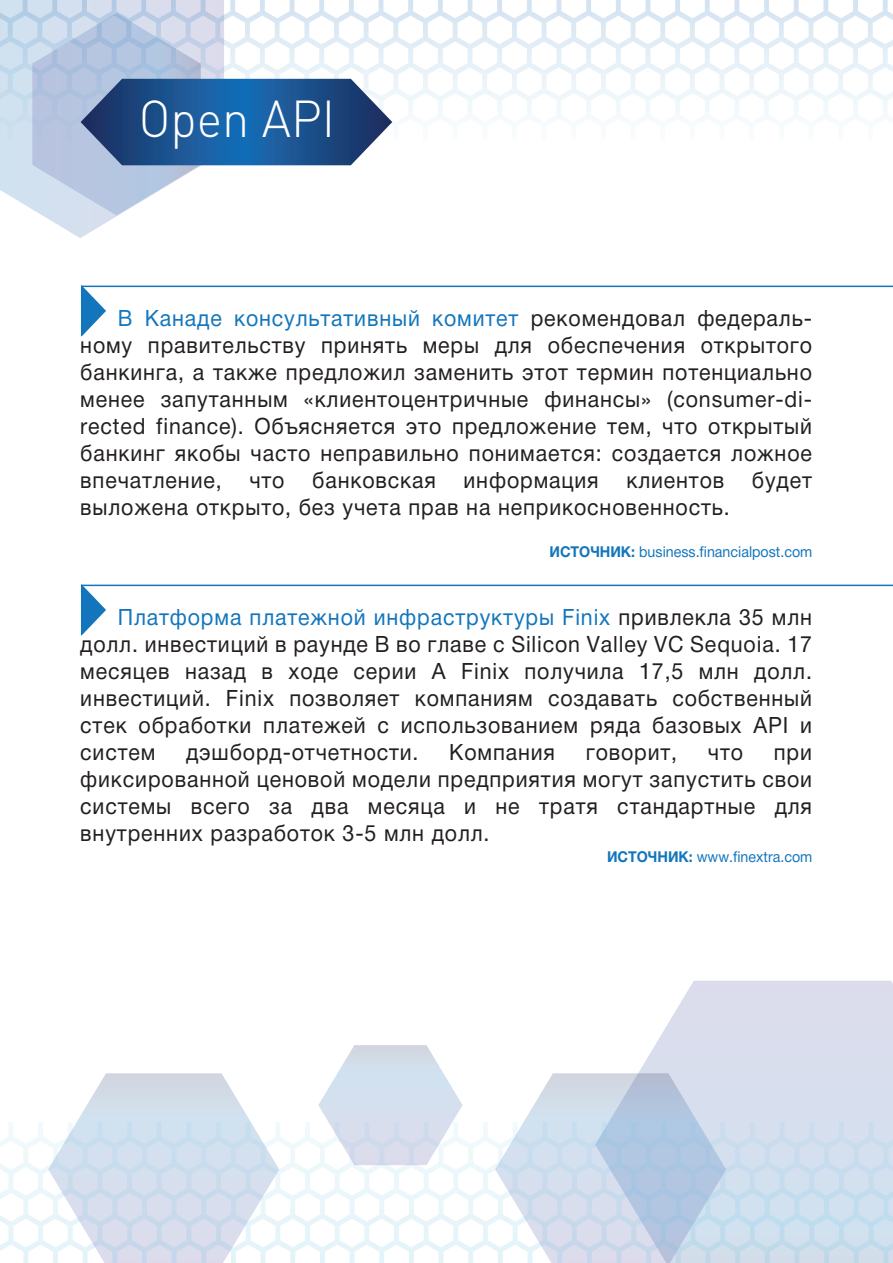
<style>
.page{position:relative;width:893px;height:1263px;background:#fff}
.page>*{position:absolute;margin:0;border:0;box-sizing:border-box;transform-origin:0 0}
.t1{font:51.15px "Plumb Light C";color:#fff;scale:.95 1}
.t2{font:22.5px/27px "Helvetica Neue Cyr";letter-spacing:.04em;color:#231f20;text-align:justify;scale:.95 1}
.t3{font:15px "Helvetica Neue Cyr";color:#1376bc;scale:.95 1}
.s1{color:#1376bc}
.s2{font-weight:700}
</style>
<div class="page">
<svg style="left:638px;top:981px;width:255px;height:141px;background:#dcdfee"></svg>
<svg style="left:524px;top:1073px;width:202px;height:49px;background:#cdd7e6"></svg>
<svg style="left:77px;top:1073px;width:174px;height:49px"></svg>
<svg style="left:318px;top:1045px;width:145px;height:77px"></svg>
<svg style="left:1px;top:1122px;width:892px;height:141px"></svg>
<svg style="left:0;top:141px;width:117px;height:97px"></svg>
<svg style="left:0;top:0;width:892px;height:141px"></svg>
<hr style="left:81px;top:286px;width:812px;height:1px;background:#1376bc">
<svg style="left:81px;top:287px;width:25px;height:49px"></svg>
<hr style="left:81px;top:585px;width:812px;height:1px;background:#1376bc">
<svg style="left:81px;top:586px;width:25px;height:49px"></svg>
<svg style="left:32px;top:13px;width:360px;height:203px"></svg>
<h1 class="t1" style="left:139px;top:90px;width:208px">Open API</h1>
<p class="t2" style="left:80px;top:305px;width:772px;text-indent:37px"><span class="s1">В Канаде консультативный комитет</span> рекомендовал федераль&shy;ному правительству принять меры для обеспечения открытого банкинга, а также предложил заменить этот термин потенциально менее запутанным «клиентоцентричные финансы» (consumer-di&shy;rected finance). Объясняется это предложение тем, что открытый банкинг якобы часто неправильно понимается: создается ложное впечатление, что банковская информация клиентов будет выложена открыто, без учета прав на неприкосновенность.</p>
<p class="t3" style="left:549px;top:544px;width:278px"><span class="s2">ИСТОЧНИК:</span> business.financialpost.com</p>
<p class="t2" style="left:80px;top:604px;width:772px;text-indent:37px"><span class="s1">Платформа платежной инфраструктуры Finix</span> привлекла 35 млн долл. инвестиций в раунде B во главе с Silicon Valley VC Sequoia. 17 месяцев назад в ходе серии A Finix получила 17,5 млн долл. инвестиций. Finix позволяет компаниям создавать собственный стек обработки платежей с использованием ряда базовых API и систем</p>
<p class="t2" style="left:186px;top:739px;width:246px">дэшборд-отчетности.</p>
<p class="t2" style="left:449px;top:739px;width:113px">Компания</p>
<p class="t2" style="left:586px;top:739px;width:98px">говорит,</p>
<p class="t2" style="left:708px;top:739px;width:38px">что</p>
<p class="t2" style="left:80px;top:739px;width:772px;text-indent:693px">при фиксированной ценовой модели предприятия могут запустить свои системы всего за два месяца и не тратя стандартные для внутренних разработок 3-5 млн долл.</p>
<p class="t3" style="left:607px;top:848px;width:218px"><span class="s2">ИСТОЧНИК:</span> www.finextra.com</p>
</div>
